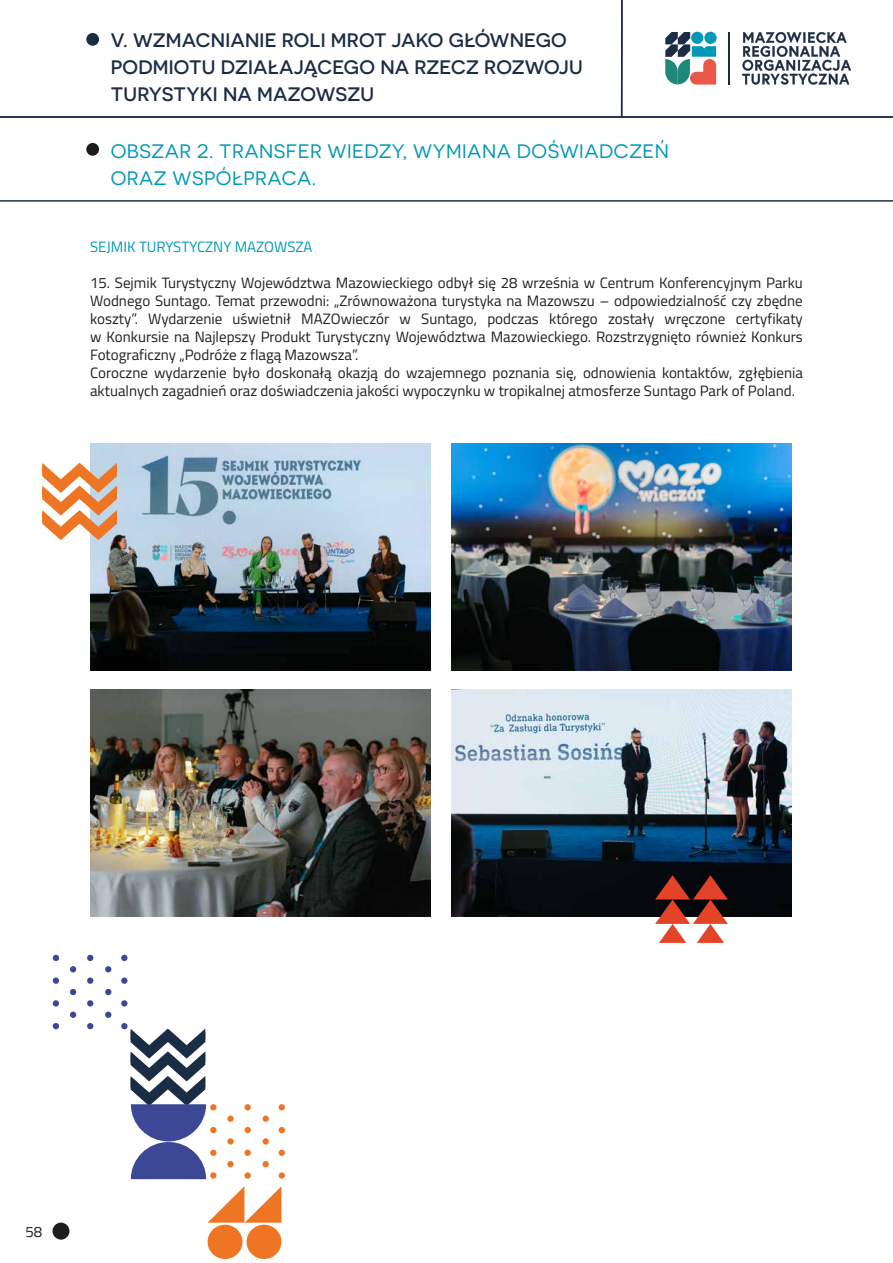
<style>
.page{position:relative;width:893px;height:1263px;background:#fff}
.page>*{position:absolute;margin:0;border:0;box-sizing:border-box;transform-origin:0 0}
.t1{font:500 19.5px/27px "Novecentosanswide";letter-spacing:.01em;color:#1b2c45}
.t2{font:19.5px/27px "Novecentosanswide";letter-spacing:.025em;color:#0098b4}
.t3{font:15px/18px "Titillium Web";color:#1e1e1c}
.t4{font:15px "Titillium Web";color:#0098b4}
</style>
<div class="page">
<div style="left:86px;top:143px;width:13px;height:13px;background:#1d1e1c;border-radius:50%"></div>
<hr style="left:0;top:200px;width:893px;height:2px;background:#1b2c44">
<svg style="left:665px;top:32px;width:51px;height:53px"></svg>
<svg style="left:742px;top:32px;width:109px;height:53px"></svg>
<hr style="left:728px;top:32px;width:2px;height:52px;background:#1b2c44">
<div style="left:86px;top:33px;width:13px;height:13px;background:#1b2c45;border-radius:50%"></div>
<hr style="left:0;top:116px;width:893px;height:2px;background:#1b2c44">
<hr style="left:621px;top:0;width:2px;height:117px;background:#1b2c44">
<div style="left:53px;top:1222px;width:17px;height:17px;background:#1d1e1c;border-radius:50%"></div>
<img style="left:91px;top:443px;width:340px;height:227px">
<img style="left:452px;top:443px;width:340px;height:227px">
<img style="left:91px;top:690px;width:340px;height:227px">
<img style="left:452px;top:690px;width:340px;height:227px">
<svg style="left:655px;top:875px;width:73px;height:68px"></svg>
<svg style="left:245px;top:1104px;width:6px;height:6px"></svg>
<div style="left:245px;top:1172px;width:6px;height:7px;background:#ed7523;border-radius:50%"></div>
<div style="left:245px;top:1149px;width:6px;height:7px;background:#ed7523;border-radius:50%"></div>
<svg style="left:245px;top:1127px;width:6px;height:6px"></svg>
<svg style="left:279px;top:1104px;width:6px;height:6px"></svg>
<div style="left:279px;top:1172px;width:6px;height:7px;background:#ed7523;border-radius:50%"></div>
<div style="left:279px;top:1149px;width:6px;height:7px;background:#ed7523;border-radius:50%"></div>
<svg style="left:279px;top:1127px;width:6px;height:6px"></svg>
<div style="left:263px;top:1115px;width:6px;height:7px;background:#ed7523;border-radius:50%"></div>
<svg style="left:263px;top:1161px;width:6px;height:6px"></svg>
<svg style="left:263px;top:1138px;width:6px;height:6px"></svg>
<svg style="left:227px;top:1115px;width:7px;height:7px"></svg>
<div style="left:227px;top:1161px;width:7px;height:6px;background:#ed7523;border-radius:50%"></div>
<div style="left:227px;top:1138px;width:7px;height:6px;background:#ed7523;border-radius:50%"></div>
<div style="left:208px;top:1225px;width:34px;height:34px;background:#ed7523;border-radius:50%"></div>
<div style="left:247px;top:1225px;width:34px;height:34px;background:#ed7523;border-radius:50%"></div>
<svg style="left:208px;top:1186px;width:73px;height:37px"></svg>
<svg style="left:131px;top:1029px;width:85px;height:150px"></svg>
<svg style="left:53px;top:955px;width:6px;height:6px"></svg>
<svg style="left:53px;top:1023px;width:6px;height:6px"></svg>
<svg style="left:53px;top:1000px;width:6px;height:6px"></svg>
<div style="left:53px;top:977px;width:6px;height:7px;background:#3c4795;border-radius:50%"></div>
<svg style="left:87px;top:955px;width:6px;height:6px"></svg>
<svg style="left:87px;top:1023px;width:6px;height:6px"></svg>
<svg style="left:87px;top:1000px;width:6px;height:6px"></svg>
<div style="left:87px;top:977px;width:6px;height:7px;background:#3c4795;border-radius:50%"></div>
<div style="left:121px;top:955px;width:7px;height:6px;background:#3c4795;border-radius:50%"></div>
<div style="left:121px;top:1023px;width:7px;height:6px;background:#3c4795;border-radius:50%"></div>
<div style="left:121px;top:1000px;width:7px;height:6px;background:#3c4795;border-radius:50%"></div>
<div style="left:121px;top:977px;width:7px;height:7px;background:#3c4795;border-radius:50%"></div>
<svg style="left:105px;top:966px;width:6px;height:6px"></svg>
<div style="left:105px;top:1011px;width:6px;height:7px;background:#3c4795;border-radius:50%"></div>
<svg style="left:105px;top:989px;width:6px;height:6px"></svg>
<svg style="left:70px;top:966px;width:6px;height:6px"></svg>
<div style="left:70px;top:1011px;width:6px;height:7px;background:#3c4795;border-radius:50%"></div>
<svg style="left:70px;top:989px;width:6px;height:6px"></svg>
<svg style="left:42px;top:463px;width:75px;height:77px"></svg>
<h1 class="t1" style="left:111px;top:26px;width:474px">V. WZMACNIANIE ROLI MROT JAKO GŁÓWNEGO<br>PODMIOTU DZIAŁAJĄCEGO NA RZECZ ROZWOJU<br>TURYSTYKI NA MAZOWSZU</h1>
<h1 class="t2" style="left:111px;top:137px;width:560px">OBSZAR 2. TRANSFER WIEDZY, WYMIANA DOŚWIADCZEŃ<br>ORAZ WSPÓŁPRACA.</h1>
<p class="t4" style="left:90px;top:236px;width:224px">SEJMIK TURYSTYCZNY MAZOWSZA</p>
<p class="t3" style="left:90px;top:273px;width:714px">15. Sejmik Turystyczny Województwa Mazowieckiego odbył się 28 września w Centrum Konferencyjnym Parku Wodnego Suntago. Temat przewodni: „Zrównoważona turystyka na Mazowszu – odpowiedzialność czy zbędne koszty”. Wydarzenie uświetnił MAZOwieczór w Suntago, podczas którego zostały wręczone certyfikaty w Konkursie na Najlepszy Produkt Turystyczny Województwa Mazowieckiego. Rozstrzygnięto również Konkurs Fotograficzny „Podróże z flagą Mazowsza”.<br>Coroczne wydarzenie było doskonałą okazją do wzajemnego poznania się, odnowienia kontaktów, zgłębienia aktualnych zagadnień oraz doświadczenia jakości wypoczynku w tropikalnej atmosferze Suntago Park of Poland.</p>
<p class="t3" style="left:25px;top:1222px;width:18px">58</p>
</div>
